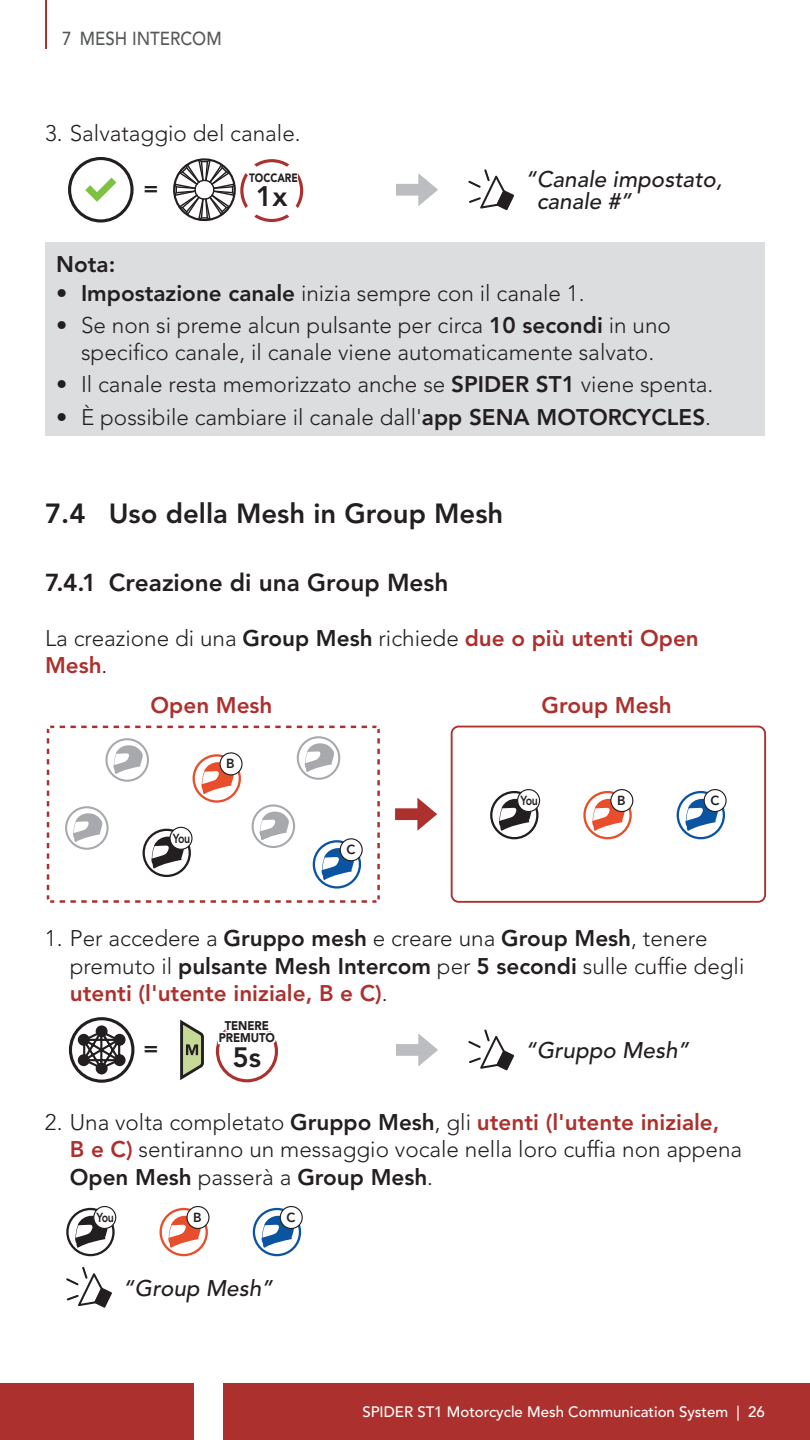
<style>
.page{position:relative;width:810px;height:1440px;background:#fff}
.page>*{position:absolute;margin:0;border:0;box-sizing:border-box;transform-origin:0 0}
.t1{font:800 28.12px "Avenir LT Std";color:#231f20}
.t2{font:800 27.88px "Avenir LT Std";color:#231f20}
.t3{font:800 27.5px "Avenir LT Std";color:#231f20}
.t4{font:800 24.38px "Avenir LT Std";color:#231f20}
.t5{font:300 22.5px/27.5px "Avenir LT Std";color:#231f20}
.t6{font:italic 500 22.5px/22.5px "Avenir LT Std";color:#231f20}
.t7{font:800 22.5px "Avenir LT Std";color:#ac312e}
.t8{font:800 22.5px "Avenir LT Std";color:#231f20}
.t9{font:500 18.75px "Avenir LT Std";color:#57585a;scale:.9 1}
.t10{font:500 15px "Avenir LT Std";color:#fff}
.t11{font:800 13.12px "Avenir LT Std";letter-spacing:-.09em;color:#231f20;scale:.81 1}
.t12{font:800 13.12px "Avenir LT Std";letter-spacing:-.09em;color:#231f20}
.t13{font:900 12.62px/12.6px "Avenir LT Std";letter-spacing:-.01em;color:#231f20;text-align:center;scale:.9 1}
.t14{font:900 12px "Avenir LT Std";color:#231f20;scale:.85 1}
.s1{font-weight:800}
.s2{font-weight:800;color:#ac312e}
</style>
<div class="page">
<div style="left:0;top:1383px;width:194px;height:57px;background:#ac312e"></div>
<div style="left:223px;top:1383px;width:587px;height:57px;background:#ac312e"></div>
<hr style="left:45px;top:0;width:1px;height:49px;background:#ac312e">
<svg style="left:68px;top:157px;width:66px;height:66px"></svg>
<svg style="left:173px;top:158px;width:130px;height:64px"></svg>
<svg style="left:396px;top:173px;width:42px;height:33px"></svg>
<svg style="left:468px;top:169px;width:46px;height:41px"></svg>
<div style="left:45px;top:242px;width:720px;height:194px;background:#dcdddf"></div>
<svg style="left:46px;top:725px;width:334px;height:178px"></svg>
<svg style="left:193px;top:752px;width:50px;height:51px"></svg>
<svg style="left:313px;top:838px;width:50px;height:51px"></svg>
<svg style="left:143px;top:827px;width:50px;height:50px"></svg>
<svg style="left:252px;top:804px;width:43px;height:44px"></svg>
<svg style="left:297px;top:736px;width:43px;height:44px"></svg>
<svg style="left:105px;top:738px;width:44px;height:44px"></svg>
<svg style="left:65px;top:806px;width:44px;height:44px"></svg>
<svg style="left:395px;top:798px;width:42px;height:33px"></svg>
<div style="left:451px;top:726px;width:315px;height:177px;border:2px solid #ac312e;border-radius:7px"></div>
<svg style="left:583px;top:789px;width:50px;height:50px"></svg>
<svg style="left:677px;top:789px;width:50px;height:50px"></svg>
<svg style="left:490px;top:789px;width:50px;height:50px"></svg>
<svg style="left:69px;top:1017px;width:65px;height:66px"></svg>
<svg style="left:180px;top:1020px;width:24px;height:60px"></svg>
<svg style="left:216px;top:1025px;width:62px;height:57px"></svg>
<svg style="left:396px;top:1033px;width:42px;height:33px"></svg>
<svg style="left:468px;top:1030px;width:46px;height:40px"></svg>
<svg style="left:160px;top:1206px;width:50px;height:50px"></svg>
<svg style="left:253px;top:1206px;width:50px;height:50px"></svg>
<svg style="left:66px;top:1206px;width:50px;height:50px"></svg>
<svg style="left:66px;top:1267px;width:46px;height:41px"></svg>
<p class="t9" style="left:62px;top:28px;width:179px">7 MESH INTERCOM</p>
<p class="t5" style="left:45px;top:120px;width:257px">3. Salvataggio del canale.</p>
<p class="t8" style="left:144px;top:175px;width:16px">=</p>
<p class="t1" style="left:256px;top:179px;width:33px">1x</p>
<p class="t14" style="left:249px;top:171px;width:59px">TOCCARE</p>
<p class="t6" style="left:537px;top:169px;width:187px;text-indent:-12px">“Canale impostato, canale #”</p>
<p class="t8" style="left:56px;top:251px;width:61px">Nota:</p>
<p class="t5" style="left:56px;top:279px;width:530px">• <span class="s1">Impostazione canale</span> inizia sempre con il canale 1.</p>
<p class="t5" style="left:56px;top:312px;width:616px;line-height:27px;text-align:center">• Se non si preme alcun pulsante per circa <span class="s1">10 secondi</span> in uno specifico canale, il canale viene automaticamente salvato.</p>
<p class="t5" style="left:56px;top:371px;width:659px">• Il canale resta memorizzato anche se <span class="s1">SPIDER ST1</span> viene spenta.</p>
<p class="t5" style="left:56px;top:403px;width:656px">• È possibile cambiare il canale dall'<span class="s1">app SENA MOTORCYCLES</span>.</p>
<p class="t3" style="left:45px;top:497px;width:460px">7.4 Uso della Mesh in Group Mesh</p>
<p class="t4" style="left:45px;top:568px;width:405px">7.4.1 Creazione di una Group Mesh</p>
<p class="t5" style="left:45px;top:625px;width:655px;line-height:27px">La creazione di una <span class="s1">Group Mesh</span> richiede <span class="s2">due o più utenti Open<br>Mesh</span>.</p>
<p class="t7" style="left:151px;top:692px;width:124px">Open Mesh</p>
<p class="t7" style="left:542px;top:692px;width:131px">Group Mesh</p>
<p class="t11" style="left:173px;top:830px;width:23px">You</p>
<p class="t12" style="left:226px;top:756px;width:10px">B</p>
<p class="t12" style="left:346px;top:842px;width:10px">C</p>
<p class="t11" style="left:521px;top:793px;width:23px">You</p>
<p class="t12" style="left:617px;top:793px;width:10px">B</p>
<p class="t12" style="left:710px;top:793px;width:10px">C</p>
<p class="t5" style="left:70px;top:925px;width:676px;text-indent:-25px">1. Per accedere a <span class="s1">Gruppo mesh</span> e creare una <span class="s1">Group Mesh</span>, tenere premuto il <span class="s1">pulsante Mesh Intercom</span> per <span class="s1">5 secondi</span> sulle cuffie degli <span class="s2">utenti (l'utente iniziale, B e C)</span>.</p>
<p class="t13" style="left:219px;top:1019px;width:64px">TENERE<br>PREMUTO</p>
<p class="t8" style="left:144px;top:1035px;width:16px">=</p>
<p class="t2" style="left:232px;top:1041px;width:30px">5s</p>
<p class="t6" style="left:525px;top:1040px;width:166px">“Gruppo Mesh”</p>
<p class="t5" style="left:70px;top:1108px;width:674px;text-indent:-25px">2. Una volta completato <span class="s1">Gruppo Mesh</span>, gli <span class="s2">utenti (l'utente iniziale,<br>B e C)</span> sentiranno un messaggio vocale nella loro cuffia non appena<br><span class="s1">Open Mesh</span> passerà a <span class="s1">Group Mesh</span>.</p>
<p class="t11" style="left:97px;top:1210px;width:23px">You</p>
<p class="t12" style="left:193px;top:1210px;width:10px">B</p>
<p class="t12" style="left:287px;top:1210px;width:10px">C</p>
<p class="t6" style="left:123px;top:1277px;width:152px">“Group Mesh”</p>
<p class="t10" style="left:362px;top:1403px;width:404px">SPIDER ST1 Motorcycle Mesh Communication System | 26</p>
</div>
